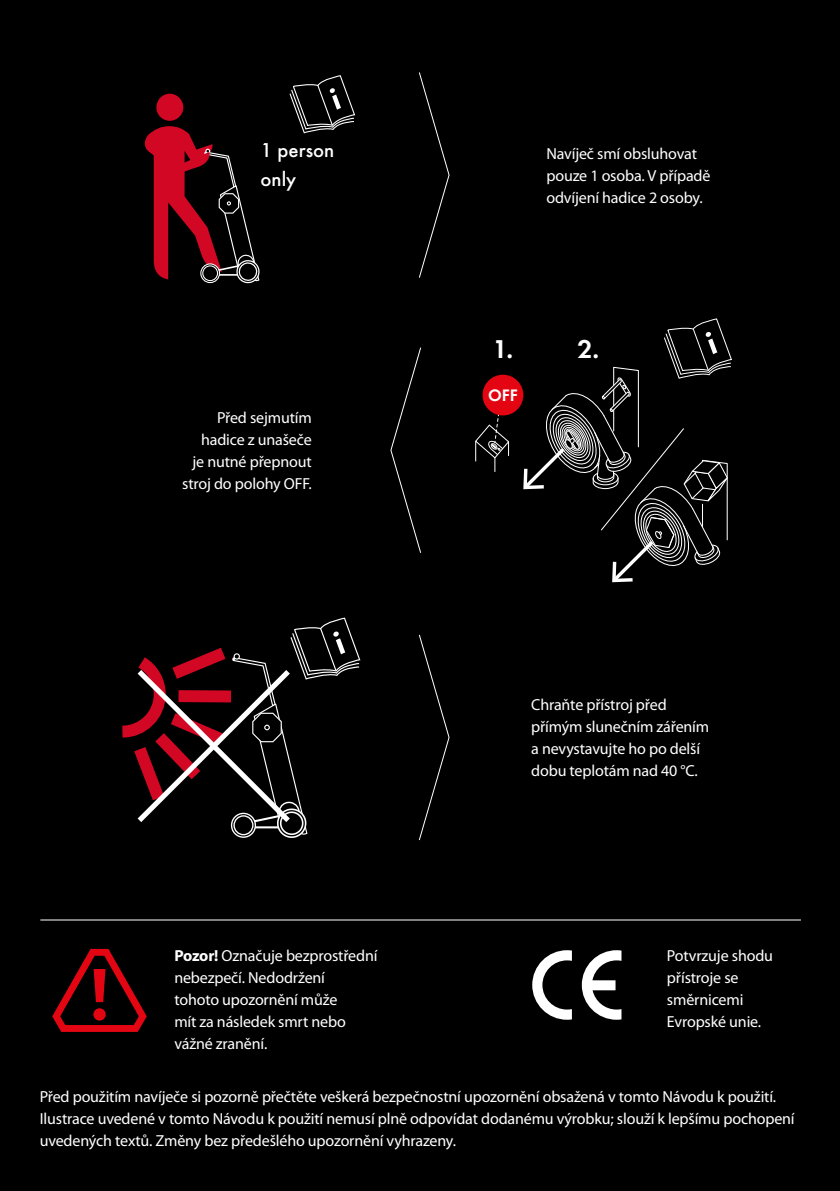
<style>
.page{position:relative;width:840px;height:1191px;background:#fff}
.page>*{position:absolute;margin:0;border:0;box-sizing:border-box;transform-origin:0 0}
.t1{font:600 26.8px "Futura TOT";color:#fff}
.t2{font:500 20.8px/28.6px "Futura TOT";color:#fff}
.t3{font:600 17.2px "Futura TOT";color:#fff}
._20_odrazky_bez_odsazeni{font:16px/22px "Myriad Pro";letter-spacing:-.01em;color:#fff}
.s1{font-weight:700}
</style>
<div class="page">
<div style="left:0;top:0;width:839px;height:1191px;background:#000"></div>
<hr style="left:40px;top:919px;width:760px;height:1px;background:#fff">
<svg style="left:289px;top:75px;width:66px;height:59px"></svg>
<div style="left:156px;top:94px;width:27px;height:27px;background:#d20723;border-radius:50%"></div>
<svg style="left:144px;top:126px;width:116px;height:158px"></svg>
<svg style="left:475px;top:410px;width:34px;height:61px"></svg>
<div style="left:482px;top:375px;width:41px;height:40px;background:#e30612;border-radius:50%"></div>
<svg style="left:521px;top:318px;width:211px;height:265px"></svg>
<svg style="left:122px;top:618px;width:238px;height:220px"></svg>
<svg style="left:532px;top:950px;width:39px;height:69px"></svg>
<svg style="left:581px;top:950px;width:40px;height:69px"></svg>
<svg style="left:52px;top:949px;width:95px;height:83px"></svg>
<div style="left:93px;top:1008px;width:13px;height:12px;background:#e30612;border-radius:50%"></div>
<svg style="left:418px;top:72px;width:32px;height:206px"></svg>
<svg style="left:418px;top:634px;width:32px;height:207px"></svg>
<svg style="left:390px;top:347px;width:31px;height:206px"></svg>
<p class="t2" style="left:260px;top:136px;width:75px">1 person only</p>
<p class="_20_odrazky_bez_odsazeni" style="left:182px;top:407px;width:131px;text-align:right">Před sejmutím hadice z unašeče<br>je nutné přepnout stroj do polohy OFF.</p>
<p class="_20_odrazky_bez_odsazeni" style="left:174px;top:944px;width:204px"><span class="s1">Pozor!</span> Označuje bezprostřední nebezpečí. Nedodržení<br>tohoto upozornění může<br>mít za následek smrt nebo vážné zranění.</p>
<p class="_20_odrazky_bez_odsazeni" style="left:546px;top:143px;width:165px">Navíječ smí obsluhovat pouze 1 osoba. V případě odvíjení hadice 2 osoby.</p>
<p class="t1" style="left:492px;top:333px;width:22px">1.</p>
<p class="t1" style="left:577px;top:333px;width:23px">2.</p>
<p class="t3" style="left:487px;top:385px;width:31px">OFF</p>
<p class="_20_odrazky_bez_odsazeni" style="left:531px;top:694px;width:179px">Chraňte přístroj před přímým slunečním zářením a nevystavujte ho po delší dobu teplotám nad 40 °C.</p>
<p class="_20_odrazky_bez_odsazeni" style="left:666px;top:944px;width:107px">Potvrzuje shodu přístroje se směrnicemi<br>Evropské unie.</p>
<p class="_20_odrazky_bez_odsazeni" style="left:40px;top:1085px;width:756px">Před použitím navíječe si pozorně přečtěte veškerá bezpečnostní upozornění obsažená v tomto Návodu k použití.<br>Ilustrace uvedené v tomto Návodu k použití nemusí plně odpovídat dodanému výrobku; slouží k lepšímu pochopení uvedených textů. Změny bez předešlého upozornění vyhrazeny.</p>
</div>
